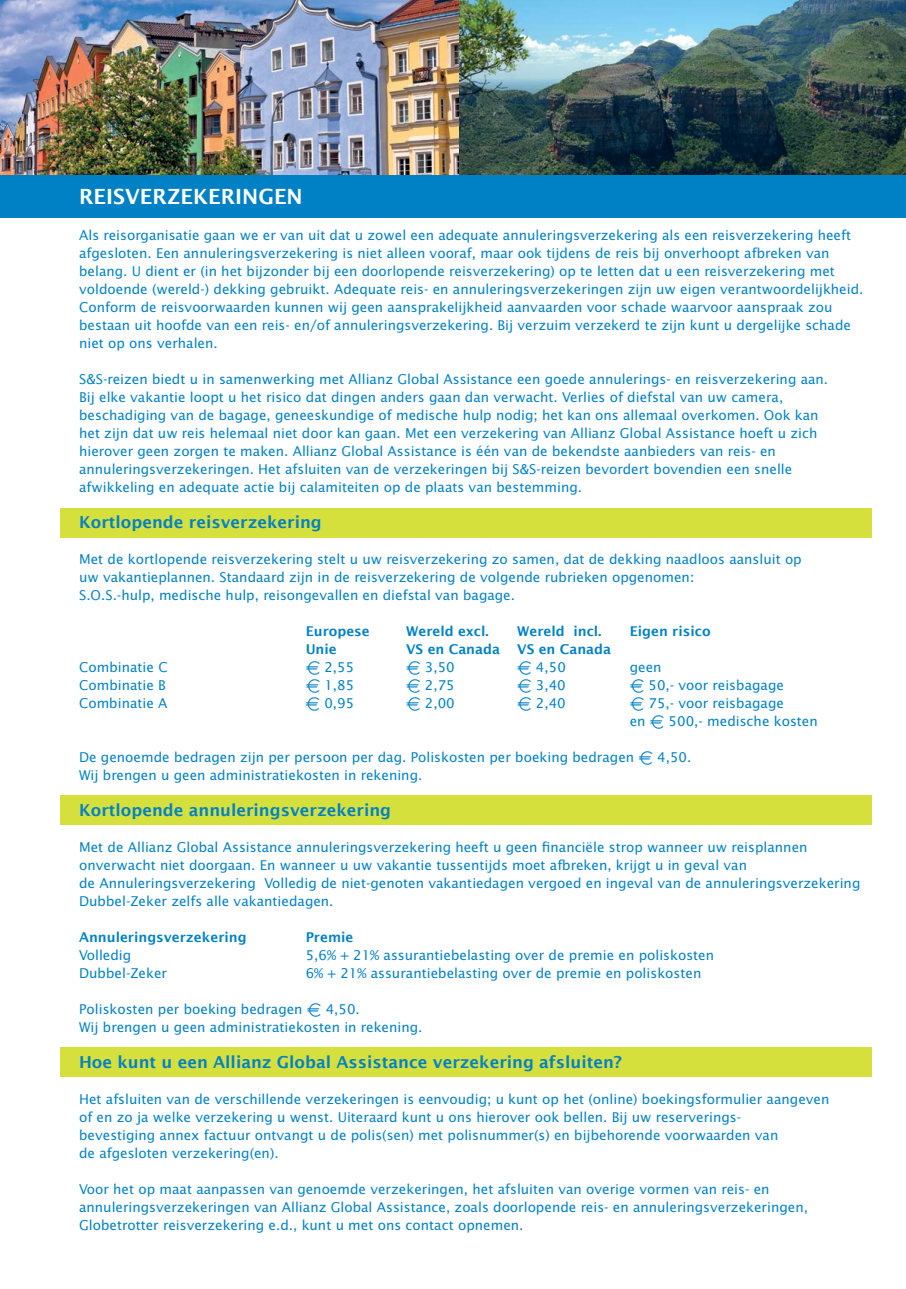
<style>
.page{position:relative;width:906px;height:1289px;background:#fff}
.page>*{position:absolute;margin:0;border:0;box-sizing:border-box;transform-origin:0 0}
.t1{font:600 21px "Lucida Sans";color:#fff}
.t2{font:600 16.5px "Lucida Sans";color:#0081c6}
.t3{font:13.5px/18px "Lucida Sans";color:#0081c6}
.t4{font:600 13.5px "Lucida Sans";color:#0081c6}
.s1{font-family:"Euro Logo"}
</style>
<div class="page">
<img style="left:0;top:0;width:906px;height:175px">
<div style="left:0;top:175px;width:906px;height:43px;background:#0081c6"></div>
<div style="left:61px;top:1047px;width:811px;height:29px;background:#d6e03d"></div>
<div style="left:61px;top:795px;width:811px;height:30px;background:#d6e03d"></div>
<div style="left:61px;top:508px;width:811px;height:30px;background:#d6e03d"></div>
<h1 class="t1" style="left:79px;top:184px;width:225px">REISVERZEKERINGEN</h1>
<p class="t3" style="left:79px;top:225px;width:786px">Als reisorganisatie gaan we er van uit dat u zowel een adequate annuleringsverzekering als een reisverzekering heeft afgesloten. Een annuleringsverzekering is niet alleen vooraf, maar ook tijdens de reis bij onverhoopt afbreken van belang. U dient er (in het bijzonder bij een doorlopende reisverzekering) op te letten dat u een reisverzekering met voldoende (wereld-) dekking gebruikt. Adequate reis- en annuleringsverzekeringen zijn uw eigen verantwoordelijkheid.<br>Conform de reisvoorwaarden kunnen wij geen aansprakelijkheid aanvaarden voor schade waarvoor aanspraak zou bestaan uit hoofde van een reis- en/of annuleringsverzekering. Bij verzuim verzekerd te zijn kunt u dergelijke schade niet op ons verhalen.</p>
<p class="t3" style="left:79px;top:369px;width:750px">S&amp;S-reizen biedt u in samenwerking met Allianz Global Assistance een goede annulerings- en reisverzekering aan.<br>Bij elke vakantie loopt u het risico dat dingen anders gaan dan verwacht. Verlies of diefstal van uw camera, beschadiging van de bagage, geneeskundige of medische hulp nodig; het kan ons allemaal overkomen. Ook kan het zijn dat uw reis helemaal niet door kan gaan. Met een verzekering van Allianz Global Assistance hoeft u zich hierover geen zorgen te maken. Allianz Global Assistance is één van de bekendste aanbieders van reis- en annuleringsverzekeringen. Het afsluiten van de verzekeringen bij S&amp;S-reizen bevordert bovendien een snelle afwikkeling en adequate actie bij calamiteiten op de plaats van bestemming.</p>
<p class="t2" style="left:79px;top:512px;width:244px">Kortlopende reisverzekering</p>
<p class="t3" style="left:79px;top:549px;width:724px">Met de kortlopende reisverzekering stelt u uw reisverzekering zo samen, dat de dekking naadloos aansluit op uw vakantieplannen. Standaard zijn in de reisverzekering de volgende rubrieken opgenomen:<br>S.O.S.-hulp, medische hulp, reisongevallen en diefstal van bagage.</p>
<p class="t4" style="left:306px;top:623px;width:66px">Europese</p>
<p class="t4" style="left:406px;top:623px;width:84px">Wereld excl.</p>
<p class="t4" style="left:517px;top:623px;width:86px">Wereld incl.</p>
<p class="t4" style="left:630px;top:623px;width:82px">Eigen risico</p>
<p class="t4" style="left:306px;top:641px;width:33px">Unie</p>
<p class="t4" style="left:406px;top:641px;width:95px">VS en Canada</p>
<p class="t4" style="left:517px;top:641px;width:95px">VS en Canada</p>
<p class="t3" style="left:79px;top:657px;width:90px">Combinatie C</p>
<p class="t3" style="left:306px;top:657px;width:50px"><span class="s1">E</span> 2,55</p>
<p class="t3" style="left:406px;top:657px;width:50px"><span class="s1">E</span> 3,50</p>
<p class="t3" style="left:517px;top:657px;width:50px"><span class="s1">E</span> 4,50</p>
<p class="t3" style="left:630px;top:657px;width:33px">geen</p>
<p class="t3" style="left:79px;top:675px;width:88px">Combinatie B</p>
<p class="t3" style="left:306px;top:675px;width:50px"><span class="s1">E</span> 1,85</p>
<p class="t3" style="left:406px;top:675px;width:50px"><span class="s1">E</span> 2,75</p>
<p class="t3" style="left:517px;top:675px;width:50px"><span class="s1">E</span> 3,40</p>
<p class="t3" style="left:630px;top:675px;width:156px"><span class="s1">E</span> 50,- voor reisbagage</p>
<p class="t3" style="left:79px;top:693px;width:90px">Combinatie A</p>
<p class="t3" style="left:306px;top:693px;width:50px"><span class="s1">E</span> 0,95</p>
<p class="t3" style="left:406px;top:693px;width:50px"><span class="s1">E</span> 2,00</p>
<p class="t3" style="left:517px;top:693px;width:50px"><span class="s1">E</span> 2,40</p>
<p class="t3" style="left:630px;top:693px;width:190px"><span class="s1">E</span> 75,- voor reisbagage<br>en <span class="s1">E</span> 500,- medische kosten</p>
<p class="t3" style="left:79px;top:747px;width:614px">De genoemde bedragen zijn per persoon per dag. Poliskosten per boeking bedragen <span class="s1">E</span> 4,50.<br>Wij brengen u geen administratiekosten in rekening.</p>
<p class="t2" style="left:79px;top:800px;width:313px">Kortlopende annuleringsverzekering</p>
<p class="t3" style="left:79px;top:837px;width:783px">Met de Allianz Global Assistance annuleringsverzekering heeft u geen financiële strop wanneer uw reisplannen onverwacht niet doorgaan. En wanneer u uw vakantie tussentijds moet afbreken, krijgt u in geval van<br>de Annuleringsverzekering Volledig de niet-genoten vakantiedagen vergoed en ingeval van de annuleringsverzekering Dubbel-Zeker zelfs alle vakantiedagen.</p>
<p class="t4" style="left:79px;top:929px;width:169px">Annuleringsverzekering</p>
<p class="t4" style="left:306px;top:929px;width:49px">Premie</p>
<p class="t3" style="left:79px;top:945px;width:54px">Volledig</p>
<p class="t3" style="left:306px;top:945px;width:410px">5,6% + 21% assurantiebelasting over de premie en poliskosten</p>
<p class="t3" style="left:79px;top:963px;width:89px">Dubbel-Zeker</p>
<p class="t3" style="left:306px;top:963px;width:397px">6% + 21% assurantiebelasting over de premie en poliskosten</p>
<p class="t3" style="left:79px;top:999px;width:345px">Poliskosten per boeking bedragen <span class="s1">E</span> 4,50.<br>Wij brengen u geen administratiekosten in rekening.</p>
<p class="t2" style="left:79px;top:1052px;width:544px">Hoe kunt u een Allianz Global Assistance verzekering afsluiten?</p>
<p class="t3" style="left:79px;top:1089px;width:752px">Het afsluiten van de verschillende verzekeringen is eenvoudig; u kunt op het (online) boekingsformulier aangeven of en zo ja welke verzekering u wenst. Uiteraard kunt u ons hierover ook bellen. Bij uw reserverings-<br>bevestiging annex factuur ontvangt u de polis(sen) met polisnummer(s) en bijbehorende voorwaarden van<br>de afgesloten verzekering(en).</p>
<p class="t3" style="left:79px;top:1179px;width:730px">Voor het op maat aanpassen van genoemde verzekeringen, het afsluiten van overige vormen van reis- en annuleringsverzekeringen van Allianz Global Assistance, zoals doorlopende reis- en annuleringsverzekeringen,<br>Globetrotter reisverzekering e.d., kunt u met ons contact opnemen.</p>
</div>
